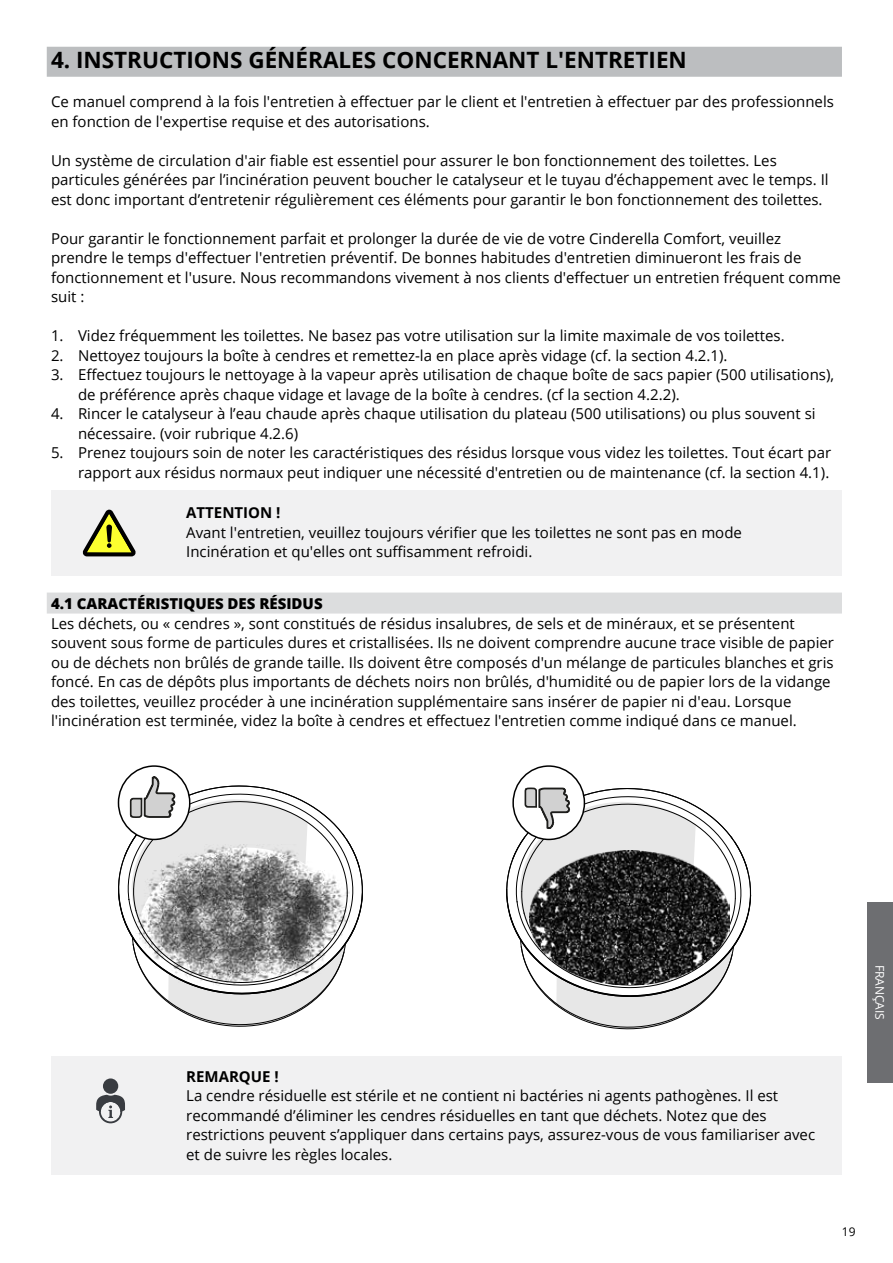
<style>
.page{position:relative;width:893px;height:1263px;background:#fff}
.page>*{position:absolute;margin:0;border:0;box-sizing:border-box;transform-origin:0 0}
.t1{font:700 22.5px "Open Sans";color:#000}
.t2{font:15px/19.5px "Open Sans";color:#000}
.t3{font:800 15px "Open Sans";color:#000}
.t4{font:700 15px "Open Sans";color:#000}
.t5{font:12px "Open Sans";color:#fff}
.t6{font:12px "Open Sans";color:#000}
</style>
<div class="page">
<div style="left:867px;top:902px;width:26px;height:180px;background:#6d6e71"></div>
<div style="left:47px;top:47px;width:795px;height:30px;background:#bcbec0"></div>
<div style="left:47px;top:592px;width:795px;height:21px;background:#dcddde"></div>
<svg style="left:118px;top:766px;width:72px;height:73px"></svg>
<svg style="left:118px;top:777px;width:245px;height:250px"></svg>
<div style="left:51px;top:490px;width:791px;height:86px;background:#f1f1f2"></div>
<svg style="left:83px;top:510px;width:53px;height:46px"></svg>
<svg style="left:506px;top:787px;width:245px;height:243px"></svg>
<div style="left:51px;top:1056px;width:791px;height:119px;background:#f1f1f2"></div>
<svg style="left:96px;top:1078px;width:29px;height:45px"></svg>
<h1 class="t1" style="left:51px;top:44px;width:637px">4. INSTRUCTIONS GÉNÉRALES CONCERNANT L'ENTRETIEN</h1>
<p class="t2" style="left:51px;top:92px;width:784px">Ce manuel comprend à la fois l'entretien à effectuer par le client et l'entretien à effectuer par des professionnels en fonction de l'expertise requise et des autorisations.</p>
<p class="t2" style="left:51px;top:150px;width:779px">Un système de circulation d'air fiable est essentiel pour assurer le bon fonctionnement des toilettes. Les particules générées par l’incinération peuvent boucher le catalyseur et le tuyau d’échappement avec le temps. Il est donc important d’entretenir régulièrement ces éléments pour garantir le bon fonctionnement des toilettes.</p>
<p class="t2" style="left:51px;top:228px;width:791px">Pour garantir le fonctionnement parfait et prolonger la durée de vie de votre Cinderella Comfort, veuillez prendre le temps d'effectuer l'entretien préventif. De bonnes habitudes d'entretien diminueront les frais de fonctionnement et l'usure. Nous recommandons vivement à nos clients d'effectuer un entretien fréquent comme suit :</p>
<p class="t2" style="left:51px;top:326px;width:735px">1. Videz fréquemment les toilettes. Ne basez pas votre utilisation sur la limite maximale de vos toilettes.</p>
<p class="t2" style="left:51px;top:345px;width:678px">2. Nettoyez toujours la boîte à cendres et remettez-la en place après vidage (cf. la section 4.2.1).</p>
<p class="t2" style="left:78px;top:365px;width:758px;text-indent:-27px">3. Effectuez toujours le nettoyage à la vapeur après utilisation de chaque boîte de sacs papier (500 utilisations), de préférence après chaque vidage et lavage de la boîte à cendres. (cf la section 4.2.2).</p>
<p class="t2" style="left:78px;top:404px;width:739px;text-indent:-27px">4. Rincer le catalyseur à l’eau chaude après chaque utilisation du plateau (500 utilisations) ou plus souvent si nécessaire. (voir rubrique 4.2.6)</p>
<p class="t2" style="left:51px;top:443px;width:782px;text-align:right">5. Prenez toujours soin de noter les caractéristiques des résidus lorsque vous videz les toilettes. Tout écart par rapport aux résidus normaux peut indiquer une nécessité d'entretien ou de maintenance (cf. la section 4.1).</p>
<p class="t4" style="left:186px;top:502px;width:96px">ATTENTION !</p>
<p class="t2" style="left:186px;top:522px;width:557px">Avant l'entretien, veuillez toujours vérifier que les toilettes ne sont pas en mode<br>Incinération et qu'elles ont suffisamment refroidi.</p>
<p class="t3" style="left:51px;top:592px;width:273px">4.1 CARACTÉRISTIQUES DES RÉSIDUS</p>
<p class="t2" style="left:51px;top:613px;width:784px">Les déchets, ou « cendres », sont constitués de résidus insalubres, de sels et de minéraux, et se présentent souvent sous forme de particules dures et cristallisées. Ils ne doivent comprendre aucune trace visible de papier ou de déchets non brûlés de grande taille. Ils doivent être composés d'un mélange de particules blanches et gris foncé. En cas de dépôts plus importants de déchets noirs non brûlés, d'humidité ou de papier lors de la vidange des toilettes, veuillez procéder à une incinération supplémentaire sans insérer de papier ni d'eau. Lorsque l'incinération est terminée, videz la boîte à cendres et effectuez l'entretien comme indiqué dans ce manuel.</p>
<p class="t4" style="left:186px;top:1066px;width:94px">REMARQUE !</p>
<p class="t2" style="left:186px;top:1086px;width:630px">La cendre résiduelle est stérile et ne contient ni bactéries ni agents pathogènes. Il est recommandé d’éliminer les cendres résiduelles en tant que déchets. Notez que des restrictions peuvent s’appliquer dans certains pays, assurez-vous de vous familiariser avec et de suivre les règles locales.</p>
<p class="t5" style="left:888px;top:964px;width:57px;rotate:90deg">FRANÇAIS</p>
<p class="t6" style="left:842px;top:1223px;width:15px">19</p>
</div>
